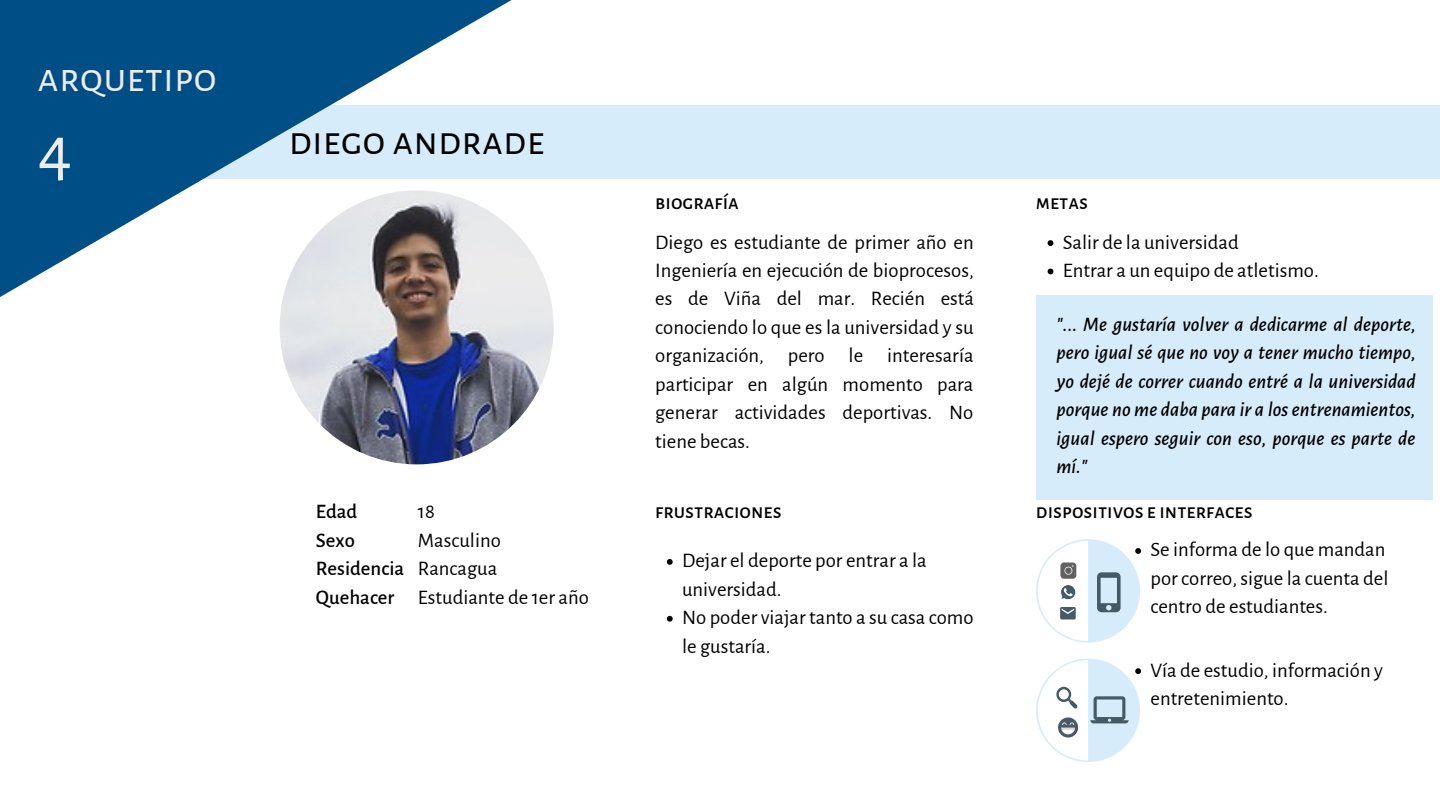
<style>
.page{position:relative;width:1440px;height:810px;background:#fff}
.page>*{position:absolute;margin:0;border:0;box-sizing:border-box;transform-origin:0 0}
.t1{font:72px "Alegreya Sans SC";color:#ececec}
.t2{font:42px "Alegreya Sans SC";color:#ececec}
.t3{font:41.3px "Alegreya Sans SC";color:#000}
.t4{font:20.7px/28.4px "Alegreya Sans";color:#000}
.t5{font:italic 500 20.7px/28.4px "Alegreya Sans";color:#000;text-align:justify}
.t6{font:500 20.7px "Alegreya Sans SC";color:#000}
.t7{font:500 20.7px/28.4px "Alegreya Sans";color:#000}
</style>
<div class="page">
<img style="left:280px;top:190px;width:274px;height:274px;border-radius:137px">
<div style="left:189px;top:105px;width:1251px;height:73px;background:#d7ecfa"></div>
<div style="left:1036px;top:296px;width:397px;height:204px;background:#d7ecfa"></div>
<svg style="left:1048px;top:240px;width:5px;height:6px"></svg>
<svg style="left:1048px;top:269px;width:5px;height:5px"></svg>
<svg style="left:667px;top:559px;width:6px;height:6px"></svg>
<svg style="left:667px;top:616px;width:6px;height:6px"></svg>
<svg style="left:1036px;top:659px;width:105px;height:103px"></svg>
<svg style="left:1036px;top:539px;width:105px;height:103px"></svg>
<img style="left:1059px;top:562px;width:18px;height:18px">
<svg style="left:0;top:0;width:512px;height:297px"></svg>
<h2 class="t2" style="left:38px;top:48px;width:181px">arquetipo</h2>
<h1 class="t1" style="left:38px;top:101px;width:36px">4</h1>
<h3 class="t3" style="left:289px;top:112px;width:257px">diego andrade</h3>
<p class="t7" style="left:316px;top:496px;width:90px">Edad<br>Sexo<br>Residencia<br>Quehacer</p>
<p class="t4" style="left:418px;top:496px;width:172px">18<br>Masculino<br>Rancagua<br>Estudiante de 1er año</p>
<p class="t6" style="left:655px;top:188px;width:85px">biografía</p>
<p class="t4" style="left:655px;top:227px;width:320px;text-align:justify">Diego es estudiante de primer año en Ingeniería en ejecución de bioprocesos, es de Viña del mar. Recién está conociendo lo que es la universidad y su organización, pero le interesaría participar en algún momento para generar actividades deportivas. No tiene becas.</p>
<p class="t6" style="left:655px;top:497px;width:128px">frustraciones</p>
<p class="t4" style="left:682px;top:545px;width:293px">Dejar el deporte por entrar a la universidad.<br>No poder viajar tanto a su casa como le gustaría.</p>
<p class="t6" style="left:1036px;top:188px;width:54px">metas</p>
<p class="t4" style="left:1063px;top:227px;width:257px">Salir de la universidad<br>Entrar a un equipo de atletismo.</p>
<p class="t5" style="left:1057px;top:309px;width:361px">"... Me gustaría volver a dedicarme al deporte, pero igual sé que no voy a tener mucho tiempo, yo dejé de correr cuando entré a la universidad porque no me daba para ir a los entrenamientos, igual espero seguir con eso, porque es parte de mí."</p>
<p class="t6" style="left:1036px;top:497px;width:218px">dispositivos e interfaces</p>
<p class="t4" style="left:1150px;top:535px;width:239px">Se informa de lo que mandan por correo, sigue la cuenta del centro de estudiantes.</p>
<p class="t4" style="left:1150px;top:655px;width:234px">Vía de estudio, información y entretenimiento.</p>
</div>
